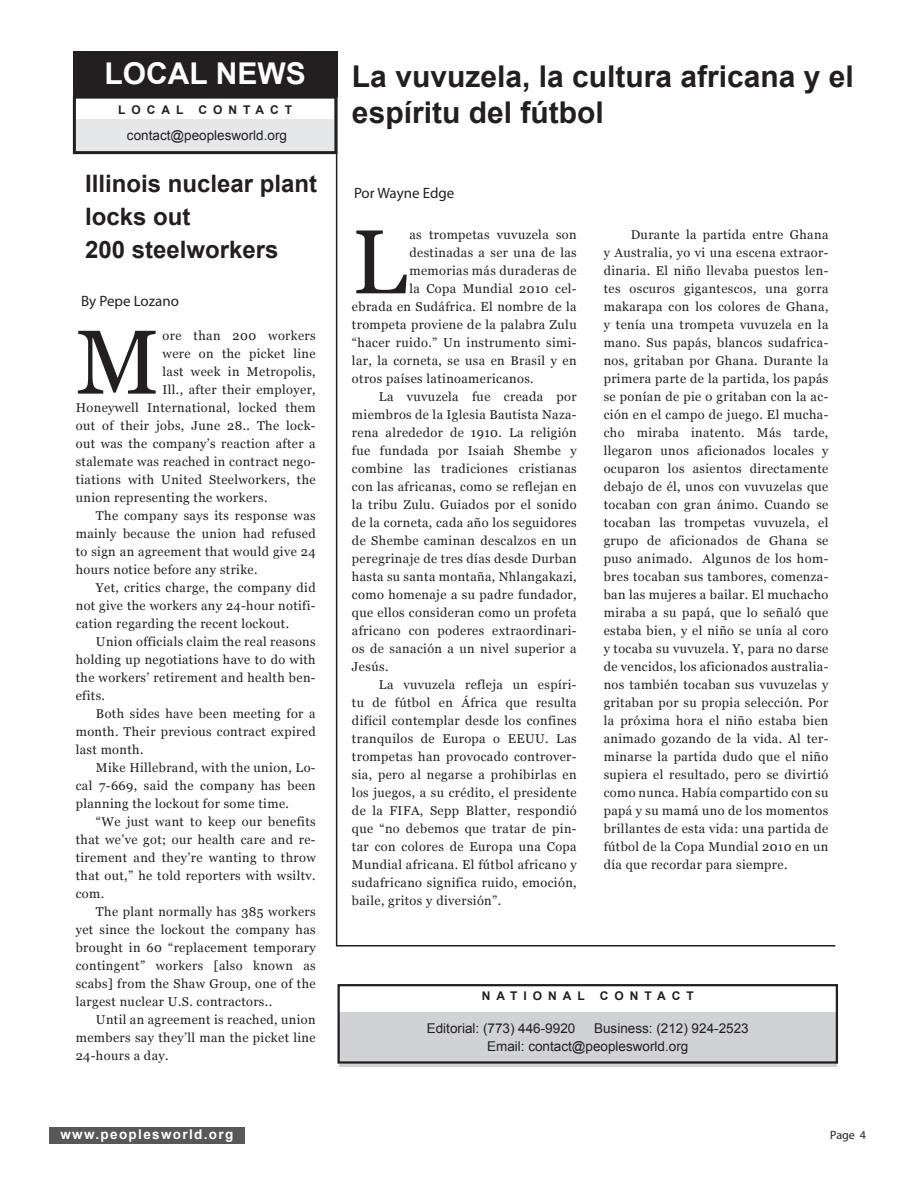
<style>
.page{position:relative;width:918px;height:1188px;background:#fff}
.page>*{position:absolute;margin:0;border:0;box-sizing:border-box;transform-origin:0 0}
.caps_paragraph{font:90.75px "Georgia";color:#231f20}
.title_arial-small{font:700 30px/36px "Arial";color:#231f20}
.t1{font:700 30px "Arial";color:#fff}
.title_arial-Tiny{font:700 24px/33px "Arial";color:#231f20}
.by_line{font:15px "Myriad Pro";color:#231f20}
.t2{font:13.5px/18px "Arial";color:#231f20}
.t3{font:700 13.5px "Arial";letter-spacing:.1em;color:#fff}
.body-text{font:12.75px/18px "Georgia";letter-spacing:.03em;color:#231f20;text-align:justify}
.caps_paragraph-2{font:12.75px "Georgia";letter-spacing:.03em;color:#231f20}
.quote{font:700 12px "Arial";letter-spacing:.5em;color:#231f20}
.by_line-2{font:12px "Myriad Pro";color:#231f20}
</style>
<div class="page">
<hr style="left:336px;top:81px;width:1px;height:864px;background:#231f20">
<hr style="left:336px;top:945px;width:499px;height:2px;background:#231f20">
<div style="left:73px;top:51px;width:264px;height:45px;background:#231f20"></div>
<div style="left:49px;top:1127px;width:196px;height:16px;background:#57585a"></div>
<div style="left:76px;top:119px;width:258px;height:34px;background:#e6e7e9"></div>
<div style="left:73px;top:96px;width:264px;height:58px;border:3px solid #231f20"></div>
<div style="left:339px;top:1012px;width:498px;height:54px;background:#d1d2d4"></div>
<div style="left:338px;top:984px;width:500px;height:80px;border:2px solid #231f20"></div>
<p class="t1" style="left:105px;top:53px;width:203px">LOCAL NEWS</p>
<p class="quote" style="left:118px;top:102px;width:67px">LOCAL</p>
<p class="quote" style="left:198px;top:102px;width:95px">CONTACT</p>
<p class="t2" style="left:127px;top:126px;width:162px">contact@peoplesworld.org</p>
<p class="title_arial-Tiny" style="left:85px;top:168px;width:234px">Illinois nuclear plant locks out</p>
<p class="title_arial-Tiny" style="left:85px;top:234px;width:195px">200 steelworkers</p>
<p class="by_line" style="left:81px;top:292px;width:99px">By Pepe Lozano</p>
<p class="caps_paragraph" style="left:76px;top:311px;width:86px">M</p>
<p class="caps_paragraph-2" style="left:163px;top:328px;width:155px">ore than 200 workers</p>
<p class="caps_paragraph-2" style="left:163px;top:346px;width:155px">were on the picket line</p>
<p class="caps_paragraph-2" style="left:163px;top:364px;width:155px">last week in Metropolis,</p>
<p class="caps_paragraph-2" style="left:163px;top:382px;width:155px">Ill., after their employer,</p>
<p class="caps_paragraph-2" style="left:76px;top:400px;width:241px">Honeywell International, locked them</p>
<p class="caps_paragraph-2" style="left:76px;top:418px;width:241px">out of their jobs, June 28.. The lock-</p>
<p class="caps_paragraph-2" style="left:76px;top:436px;width:241px">out was the company’s reaction after a</p>
<p class="caps_paragraph-2" style="left:76px;top:454px;width:241px">stalemate was reached in contract nego-</p>
<p class="caps_paragraph-2" style="left:76px;top:472px;width:241px">tiations with United Steelworkers, the</p>
<p class="caps_paragraph-2" style="left:76px;top:490px;width:193px">union representing the workers.</p>
<p class="body-text" style="left:76px;top:506px;width:241px;text-indent:20px">The company says its response was mainly because the union had refused to sign an agreement that would give 24 hours notice before any strike.</p>
<p class="body-text" style="left:76px;top:578px;width:241px;text-indent:20px">Yet, critics charge, the company did not give the workers any 24-hour notifi&shy;cation regarding the recent lockout.</p>
<p class="body-text" style="left:76px;top:632px;width:241px;text-indent:20px">Union officials claim the real reasons holding up negotiations have to do with the workers’ retirement and health ben&shy;efits.</p>
<p class="body-text" style="left:76px;top:704px;width:241px;text-indent:20px">Both sides have been meeting for a month. Their previous contract expired last month.</p>
<p class="body-text" style="left:76px;top:758px;width:241px;text-indent:20px">Mike Hillebrand, with the union, Lo&shy;cal 7-669, said the company has been planning the lockout for some time.</p>
<p class="body-text" style="left:76px;top:812px;width:241px;text-indent:20px">“We just want to keep our benefits that we’ve got; our health care and re&shy;tirement and they’re wanting to throw that out,” he told reporters with wsiltv. com.</p>
<p class="body-text" style="left:76px;top:902px;width:242px;text-indent:20px">The plant normally has 385 workers yet since the lockout the company has brought in 60 “replacement temporary contingent” workers [also known as scabs] from the Shaw Group, one of the largest nuclear U.S. contractors..</p>
<p class="body-text" style="left:76px;top:1010px;width:241px;text-indent:20px">Until an agreement is reached, union members say they’ll man the picket line 24-hours a day.</p>
<p class="t3" style="left:60px;top:1125px;width:174px">www.peoplesworld.org</p>
<p class="title_arial-small" style="left:352px;top:59px;width:503px">La vuvuzela, la cultura africana y el espíritu del fútbol</p>
<p class="by_line" style="left:354px;top:184px;width:102px">Por Wayne Edge</p>
<p class="caps_paragraph" style="left:352px;top:211px;width:56px">L</p>
<p class="caps_paragraph-2" style="left:409px;top:228px;width:169px">as trompetas vuvuzela son</p>
<p class="caps_paragraph-2" style="left:409px;top:246px;width:169px">destinadas a ser una de las</p>
<p class="caps_paragraph-2" style="left:409px;top:264px;width:169px">memorias más duraderas de</p>
<p class="caps_paragraph-2" style="left:409px;top:282px;width:169px">la Copa Mundial 2010 cel-</p>
<p class="caps_paragraph-2" style="left:352px;top:300px;width:226px">ebrada en Sudáfrica. El nombre de la</p>
<p class="caps_paragraph-2" style="left:352px;top:318px;width:226px">trompeta proviene de la palabra Zulu</p>
<p class="caps_paragraph-2" style="left:352px;top:336px;width:226px">“hacer ruido.” Un instrumento simi-</p>
<p class="caps_paragraph-2" style="left:352px;top:354px;width:226px">lar, la corneta, se usa en Brasil y en</p>
<p class="caps_paragraph-2" style="left:352px;top:372px;width:183px">otros países latinoamericanos.</p>
<p class="body-text" style="left:352px;top:388px;width:226px;text-indent:27px">La vuvuzela fue creada por miembros de la Iglesia Bautista Naza&shy;rena alrededor de 1910. La religión fue fundada por Isaiah Shembe y combine las tradiciones cristianas con las africanas, como se reflejan en la tribu Zulu. Guiados por el sonido de la corneta, cada año los seguidores de Shembe caminan descalzos en un peregrinaje de tres días desde Durban hasta su santa montaña, Nhlangakazi, como homenaje a su padre fundador, que ellos consideran como un profeta africano con poderes extraordinari&shy;os de sanación a un nivel superior a Jesús.</p>
<p class="body-text" style="left:352px;top:676px;width:226px;text-indent:27px">La vuvuzela refleja un espíri&shy;tu de fútbol en África que resulta difícil contemplar desde los confines tranquilos de Europa o EEUU. Las trompetas han provocado controver&shy;sia, pero al negarse a prohibirlas en los juegos, a su crédito, el presidente de la FIFA, Sepp Blatter, respondió que “no debemos que tratar de pin&shy;tar con colores de Europa una Copa Mundial africana. El fútbol africano y sudafricano significa ruido, emoción, baile, gritos y diversión”.</p>
<p class="body-text" style="left:604px;top:226px;width:226px;text-indent:27px">Durante la partida entre Ghana y Australia, yo vi una escena extraor&shy;dinaria. El niño llevaba puestos len&shy;tes oscuros gigantescos, una gorra makarapa con los colores de Ghana, y tenía una trompeta vuvuzela en la mano. Sus papás, blancos sudafrica&shy;nos, gritaban por Ghana. Durante la primera parte de la partida, los papás se ponían de pie o gritaban con la ac&shy;ción en el campo de juego. El mucha&shy;cho miraba inatento. Más tarde, llegaron unos aficionados locales y ocuparon los asientos directamente debajo de él, unos con vuvuzelas que tocaban con gran ánimo. Cuando se tocaban las trompetas vuvuzela, el grupo de aficionados de Ghana se puso animado. Algunos de los hom&shy;bres tocaban sus tambores, comenza&shy;ban las mujeres a bailar. El muchacho miraba a su papá, que lo señaló que estaba bien, y el niño se unía al coro y tocaba su vuvuzela. Y, para no darse de vencidos, los aficionados australia&shy;nos también tocaban sus vuvuzelas y gritaban por su propia selección. Por la próxima hora el niño estaba bien animado gozando de la vida. Al ter&shy;minarse la partida dudo que el niño supiera el resultado, pero se divirtió como nunca. Había compartido con su papá y su mamá uno de los momentos brillantes de esta vida: una partida de fútbol de la Copa Mundial 2010 en un día que recordar para siempre.</p>
<p class="quote" style="left:482px;top:988px;width:105px">NATIONAL</p>
<p class="quote" style="left:600px;top:988px;width:95px">CONTACT</p>
<p class="t2" style="left:427px;top:1019px;width:150px">Editorial: (773) 446-9920</p>
<p class="t2" style="left:487px;top:1019px;width:263px;text-indent:107px">Business: (212) 924-2523<br>Email: contact@peoplesworld.org</p>
<p class="by_line-2" style="left:830px;top:1127px;width:37px">Page 4</p>
</div>
